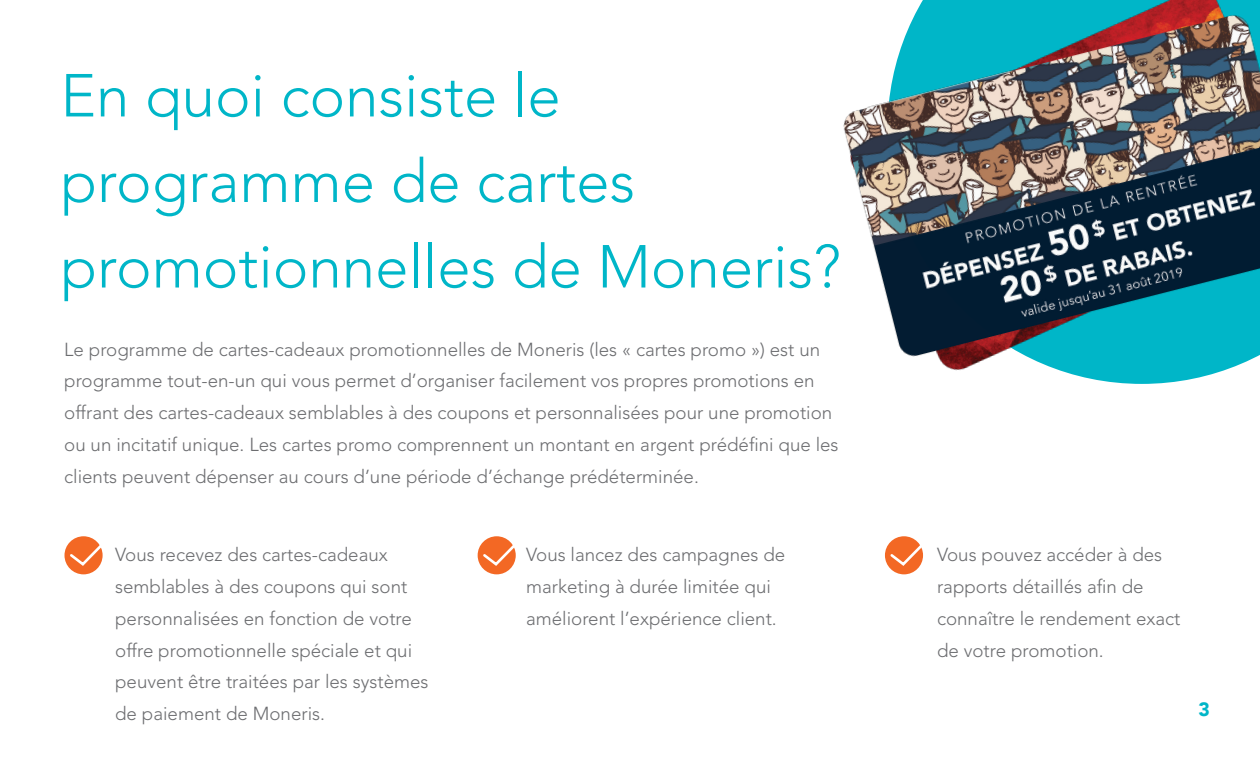
<style>
.page{position:relative;width:1260px;height:765px;background:#fff}
.page>*{position:absolute;margin:0;border:0;box-sizing:border-box;transform-origin:0 0}
.cover_text{font:300 60px/85.5px "Avenir LT Std";color:#00b6c8}
.t1{font:900 19.25px "Avenir";color:#00b6c8}
.cover_text-2{font:300 18.75px/31.9px "Avenir LT Std";color:#6c6d70}
</style>
<div class="page">
<img style="left:843px;top:0;width:417px;height:384px">
<div style="left:65px;top:536px;width:38px;height:38px;background:#f36824;border-radius:50%"></div>
<svg style="left:68px;top:541px;width:35px;height:27px"></svg>
<div style="left:478px;top:536px;width:38px;height:38px;background:#f36824;border-radius:50%"></div>
<svg style="left:481px;top:541px;width:35px;height:27px"></svg>
<div style="left:885px;top:536px;width:38px;height:38px;background:#f36824;border-radius:50%"></div>
<svg style="left:888px;top:541px;width:35px;height:27px"></svg>
<p class="cover_text" style="left:60px;top:53px;width:782px">En quoi consiste le programme de cartes promotionnelles de Moneris?</p>
<p class="cover_text-2" style="left:64px;top:333px;width:776px">Le programme de cartes-cadeaux promotionnelles de Moneris (les « cartes promo ») est un programme tout-en-un qui vous permet d’organiser facilement vos propres promotions en offrant des cartes-cadeaux semblables à des coupons et personnalisées pour une promotion ou un incitatif unique. Les cartes promo comprennent un montant en argent prédéfini que les clients peuvent dépenser au cours d’une période d’échange prédéterminée.</p>
<p class="cover_text-2" style="left:115px;top:539px;width:315px">Vous recevez des cartes-cadeaux semblables à des coupons qui sont personnalisées en fonction de votre offre promotionnelle spéciale et qui peuvent être traitées par les systèmes de paiement de Moneris.</p>
<p class="cover_text-2" style="left:526px;top:539px;width:261px">Vous lancez des campagnes de marketing à durée limitée qui améliorent l’expérience client.</p>
<p class="cover_text-2" style="left:937px;top:539px;width:245px">Vous pouvez accéder à des rapports détaillés afin de connaître le rendement exact de votre promotion.</p>
<p class="t1" style="left:1199px;top:693px;width:13px">3</p>
</div>
